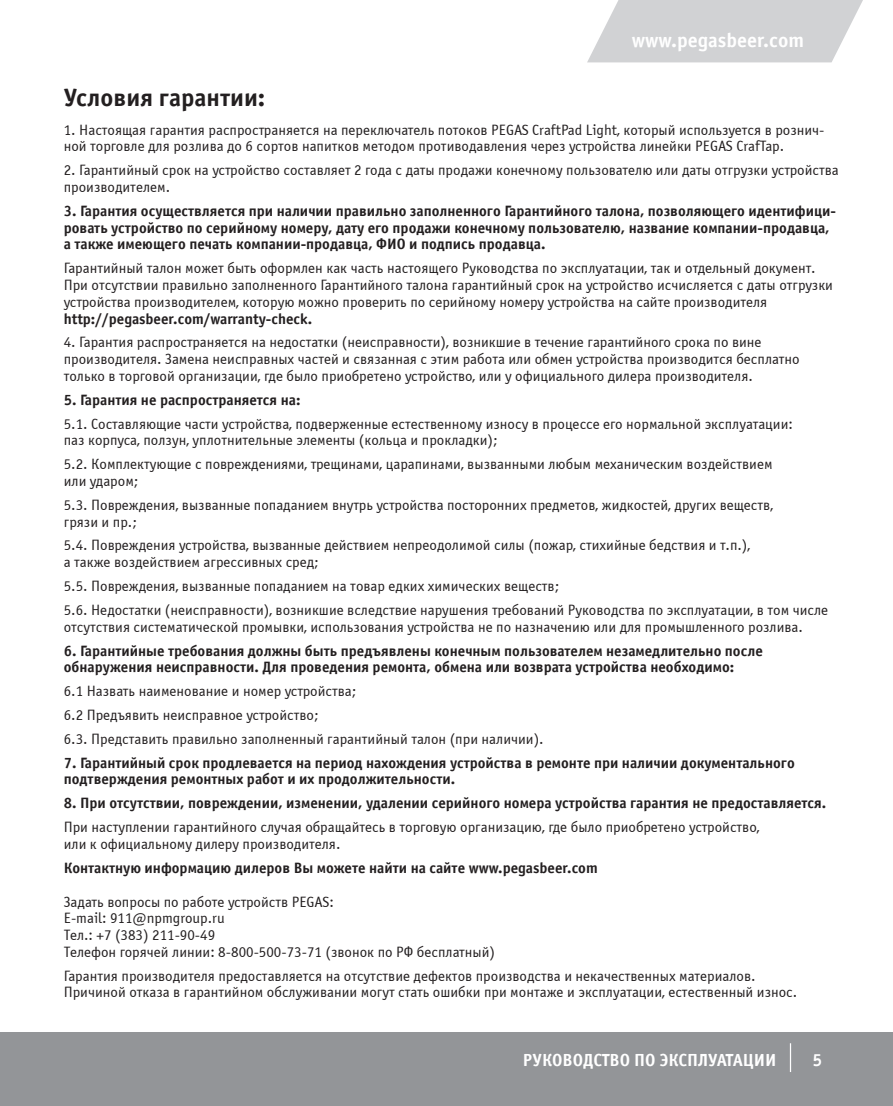
<style>
.page{position:relative;width:893px;height:1106px;background:#fff}
.page>*{position:absolute;margin:0;border:0;box-sizing:border-box;transform-origin:0 0}
.t1{font:700 25px "Officina Sans C";color:#231f20}
.t2{font:700 20px "Officina Sans Win C";color:#fff}
.t3{font:700 17.5px "Officina Sans Win C";color:#fff}
.t4{font:15px/16.8px "Officina Sans Win C";color:#231f20}
.t5{font:700 15px/16.8px "Officina Sans Win C";color:#231f20}
</style>
<div class="page">
<svg style="left:587px;top:0;width:276px;height:62px"></svg>
<div style="left:0;top:1032px;width:893px;height:74px;background:#939598"></div>
<svg style="left:790px;top:1043px;width:1px;height:29px"></svg>
<h2 class="t2" style="left:632px;top:29px;width:174px">www.pegasbeer.com</h2>
<h1 class="t1" style="left:64px;top:84px;width:203px">Условия гарантии:</h1>
<p class="t4" style="left:64px;top:122px;width:762px">1. Настоящая гарантия распространяется на переключатель потоков PEGAS CraftPad Light, который используется в рознич&shy;ной торговле для розлива до 6 сортов напитков методом противодавления через устройства линейки PEGAS CrafTap.</p>
<p class="t4" style="left:64px;top:162px;width:776px">2. Гарантийный срок на устройство составляет 2 года с даты продажи конечному пользователю или даты отгрузки устройства производителем.</p>
<p class="t5" style="left:64px;top:203px;width:774px">3. Гарантия осуществляется при наличии правильно заполненного Гарантийного талона, позволяющего идентифици&shy;ровать устройство по серийному номеру, дату его продажи конечному пользователю, название компании-продавца, а также имеющего печать компании-продавца, ФИО и подпись продавца.</p>
<p class="t4" style="left:64px;top:260px;width:771px">Гарантийный талон может быть оформлен как часть настоящего Руководства по эксплуатации, так и отдельный документ.<br>При отсутствии правильно заполненного Гарантийного талона гарантийный срок на устройство исчисляется с даты отгрузки устройства производителем, которую можно проверить по серийному номеру устройства на сайте производителя</p>
<p class="t5" style="left:64px;top:310px;width:250px">http://pegasbeer.com/warranty-check.</p>
<p class="t4" style="left:64px;top:334px;width:737px">4. Гарантия распространяется на недостатки (неисправности), возникшие в течение гарантийного срока по вине производителя. Замена неисправных частей и связанная с этим работа или обмен устройства производится бесплатно только в торговой организации, где было приобретено устройство, или у официального дилера производителя.</p>
<p class="t5" style="left:64px;top:391px;width:238px">5. Гарантия не распространяется на:</p>
<p class="t4" style="left:64px;top:415px;width:731px">5.1. Составляющие части устройства, подверженные естественному износу в процессе его нормальной эксплуатации: паз корпуса, ползун, уплотнительные элементы (кольца и прокладки);</p>
<p class="t4" style="left:64px;top:456px;width:710px">5.2. Комплектующие с повреждениями, трещинами, царапинами, вызванными любым механическим воздействием или ударом;</p>
<p class="t4" style="left:64px;top:497px;width:711px">5.3. Повреждения, вызванные попаданием внутрь устройства посторонних предметов, жидкостей, других веществ, грязи и пр.;</p>
<p class="t4" style="left:64px;top:537px;width:688px">5.4. Повреждения устройства, вызванные действием непреодолимой силы (пожар, стихийные бедствия и т.п.), а также воздействием агрессивных сред;</p>
<p class="t4" style="left:64px;top:574px;width:766px;line-height:23.8px">5.5. Повреждения, вызванные попаданием на товар едких химических веществ;<br>5.6. Недостатки (неисправности), возникшие вследствие нарушения требований Руководства по эксплуатации, в том числе</p>
<p class="t4" style="left:64px;top:618px;width:741px">отсутствия систематической промывки, использования устройства не по назначению или для промышленного розлива.</p>
<p class="t5" style="left:64px;top:642px;width:700px">6. Гарантийные требования должны быть предъявлены конечным пользователем незамедлительно после обнаружения неисправности. Для проведения ремонта, обмена или возврата устройства необходимо:</p>
<p class="t4" style="left:64px;top:679px;width:481px;line-height:23.8px">6.1 Назвать наименование и номер устройства;<br>6.2 Предъявить неисправное устройство;<br>6.3. Представить правильно заполненный гарантийный талон (при наличии).</p>
<p class="t5" style="left:64px;top:754px;width:732px">7. Гарантийный срок продлевается на период нахождения устройства в ремонте при наличии документального подтверждения ремонтных работ и их продолжительности.</p>
<p class="t5" style="left:64px;top:795px;width:764px">8. При отсутствии, повреждении, изменении, удалении серийного номера устройства гарантия не предоставляется.</p>
<p class="t4" style="left:64px;top:819px;width:697px">При наступлении гарантийного случая обращайтесь в торговую организацию, где было приобретено устройство, или к официальному дилеру производителя.</p>
<p class="t5" style="left:64px;top:859px;width:535px">Контактную информацию дилеров Вы можете найти на сайте www.pegasbeer.com</p>
<p class="t4" style="left:64px;top:893px;width:433px">Задать вопросы по работе устройств PEGAS:<br>E-mail: 911@npmgroup.ru<br>Тел.: +7 (383) 211-90-49<br>Телефон горячей линии: 8-800-500-73-71 (звонок по РФ бесплатный)</p>
<p class="t4" style="left:64px;top:967px;width:735px">Гарантия производителя предоставляется на отсутствие дефектов производства и некачественных материалов.<br>Причиной отказа в гарантийном обслуживании могут стать ошибки при монтаже и эксплуатации, естественный износ.</p>
<p class="t3" style="left:523px;top:1050px;width:255px">РУКОВОДСТВО ПО ЭКСПЛУАТАЦИИ</p>
<p class="t3" style="left:812px;top:1050px;width:11px">5</p>
</div>
